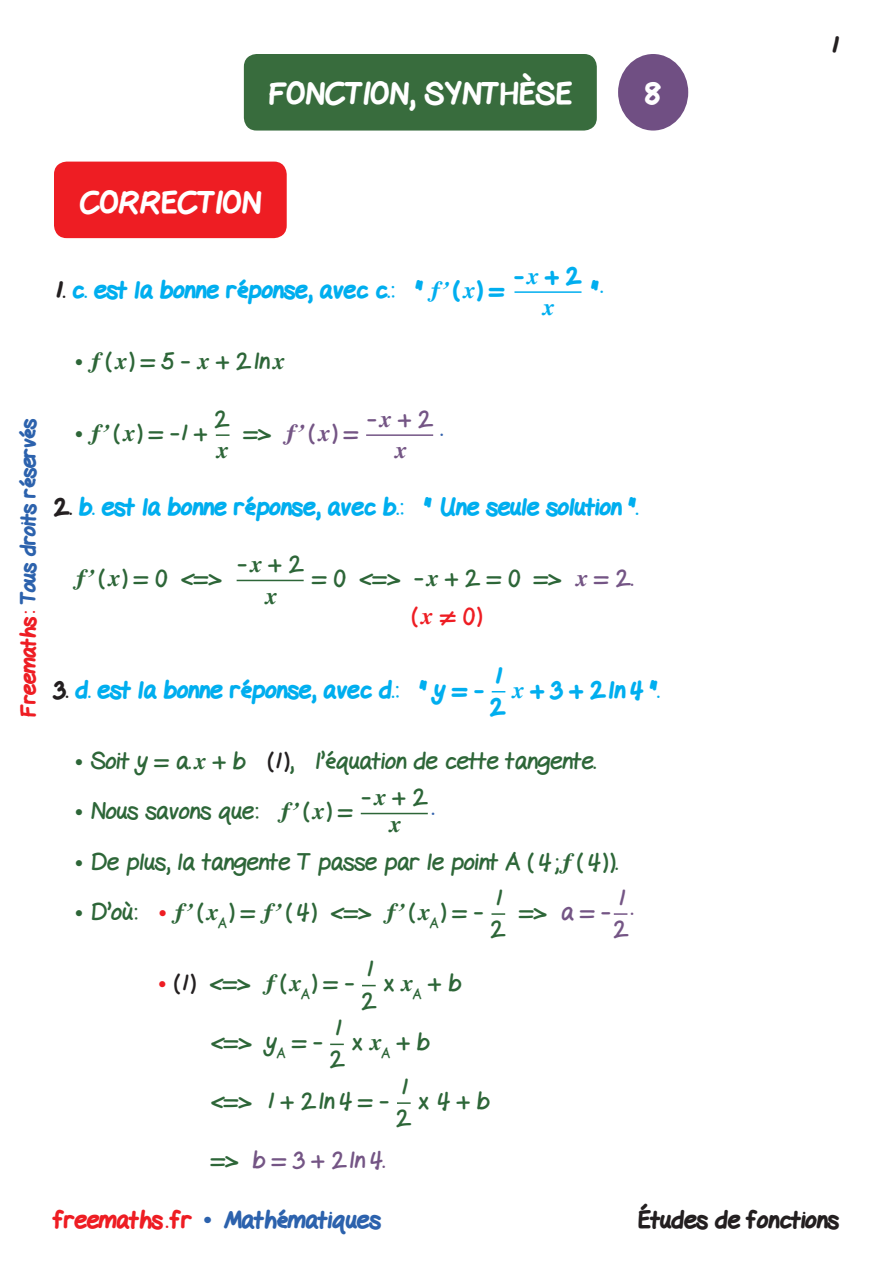
<style>
.page{position:relative;width:893px;height:1263px;background:#fff}
.page>*{position:absolute;margin:0;border:0;box-sizing:border-box;transform-origin:0 0}
.t1{font:800 30px "Gel Pen";color:#fff}
.intertitre_1{font:800 24px "Gel Pen";color:#00aeef}
.courant_dessus_8mm{font:24px "Gel Pen";color:#2d6638}
.courant_dessus_3mm{font:24px "Gel Pen";color:#2d6638}
.courant_dessus_5mm{font:24px "Gel Pen";color:#2d6638}
.t2{font:800 24px "Gel Pen";color:#2c62ad}
.t3{font:800 24px "Gel Pen";color:#231f20}
.dividende{font:24px "Gel Pen";color:#2d6638}
.courant_dessus_5mm-2{font:24px "Gel Pen";color:#745585}
.courant_dessus_8mm-2{font:24px "Gel Pen";color:#745585}
.diviseur_dessus_1mm{font:24px "Gel Pen";color:#2d6638}
.dividende-2{font:800 24px "Gel Pen";color:#00aeef}
.dividende-3{font:24px "Gel Pen";color:#745585}
.courant_sans_blc{font:24px "Gel Pen";color:#ee1d23}
.courant_dessus_3mm-2{font:24px "Gel Pen";color:#745585}
.diviseur_dessus_1mm-2{font:800 24px "Gel Pen";color:#00aeef}
.diviseur_dessus_1mm-3{font:24px "Gel Pen";color:#745585}
.courant_sans_blc-2{font:24px "Gel Pen";color:#3463ad}
.courant_sans_blc-3{font:800 24px "Gel Pen";color:#00aeef}
.courant_sans_blc-4{font:24px "Gel Pen";color:#745585}
.t4{font:800 21px "Gel Pen";letter-spacing:-.01em;color:#2c62ad}
.s1{color:#ee1d23}
.s2{color:#231f20}
.s3{color:#2d6638}
.s4{color:#745585}
.s5{font-family:"Times New Roman";font-weight:700}
</style>
<div class="page">
<div style="left:54px;top:162px;width:233px;height:76px;background:#ee1d23;border-radius:13px"></div>
<div style="left:244px;top:54px;width:353px;height:77px;background:#386c3d;border-radius:13px"></div>
<div style="left:618px;top:54px;width:70px;height:77px;background:#704f83;border-radius:50%"></div>
<hr style="left:514px;top:291px;width:67px;height:2px;background:#00aeef">
<svg style="left:216px;top:434px;width:13px;height:2px"></svg>
<hr style="left:366px;top:434px;width:67px;height:2px;background:#745585">
<hr style="left:237px;top:580px;width:67px;height:1px;background:#2d6638">
<svg style="left:492px;top:691px;width:13px;height:1px"></svg>
<hr style="left:361px;top:813px;width:67px;height:1px;background:#2d6638">
<svg style="left:491px;top:913px;width:14px;height:2px"></svg>
<svg style="left:614px;top:913px;width:13px;height:2px"></svg>
<svg style="left:362px;top:985px;width:14px;height:1px"></svg>
<svg style="left:330px;top:1043px;width:14px;height:2px"></svg>
<svg style="left:397px;top:1102px;width:14px;height:2px"></svg>
<p class="t1" style="left:269px;top:71px;width:305px">FONCTION, SYNTHÈSE</p>
<p class="t1" style="left:644px;top:71px;width:18px">8</p>
<p class="t3" style="left:830px;top:27px;width:10px">1</p>
<p class="t1" style="left:80px;top:180px;width:183px">CORRECTION</p>
<p class="t4" style="left:12px;top:716px;width:300px;rotate:-90deg"><span class="s1">Freemaths:</span> Tous droits réservés</p>
<p class="intertitre_1" style="left:54px;top:271px;width:452px"><span class="s2">1.</span> c. est la bonne réponse, avec c.: " ƒ™( ¥) =</p>
<p class="dividende-2" style="left:514px;top:258px;width:69px">–¥ + 2</p>
<p class="diviseur_dessus_1mm-2" style="left:542px;top:289px;width:13px">¥</p>
<p class="intertitre_1" style="left:592px;top:271px;width:8px">"</p>
<p class="courant_sans_blc-3" style="left:601px;top:267px;width:4px">.</p>
<p class="courant_dessus_8mm" style="left:75px;top:346px;width:211px">● ƒ(¥) = 5 – ¥ + 2ln¥</p>
<p class="dividende" style="left:215px;top:403px;width:16px">2</p>
<p class="diviseur_dessus_1mm" style="left:216px;top:434px;width:13px">¥</p>
<p class="courant_dessus_8mm" style="left:75px;top:417px;width:133px">● ƒ™(¥) = –1 +</p>
<p class="courant_dessus_8mm-2" style="left:244px;top:417px;width:116px"><span class="s3">=&gt;</span> ƒ™(¥) =</p>
<p class="dividende-3" style="left:367px;top:403px;width:67px">–¥ + 2</p>
<p class="diviseur_dessus_1mm-3" style="left:394px;top:434px;width:13px">¥</p>
<p class="courant_sans_blc-2" style="left:440px;top:412px;width:4px">.</p>
<p class="intertitre_1" style="left:54px;top:488px;width:586px"><span class="s2">2.</span> b. est la bonne réponse, avec b.: " Une seule solution ".</p>
<p class="courant_dessus_8mm" style="left:75px;top:562px;width:148px">ƒ™(¥) = 0 &lt;=&gt;</p>
<p class="dividende" style="left:238px;top:548px;width:67px">–¥ + 2</p>
<p class="diviseur_dessus_1mm" style="left:265px;top:580px;width:13px">¥</p>
<p class="courant_dessus_8mm" style="left:313px;top:562px;width:322px">= 0 &lt;=&gt; –¥ + 2 = 0 =&gt; <span class="s4">¥ = 2.</span></p>
<p class="courant_sans_blc" style="left:411px;top:600px;width:72px">(¥≠0)</p>
<p class="dividende-2" style="left:493px;top:657px;width:10px">1</p>
<p class="diviseur_dessus_1mm-2" style="left:490px;top:688px;width:17px">2</p>
<p class="intertitre_1" style="left:54px;top:671px;width:431px"><span class="s2">3.</span> d. est la bonne réponse, avec d.: " y = –</p>
<p class="intertitre_1" style="left:512px;top:671px;width:149px">¥ + 3 + 2ln4 ".</p>
<p class="courant_dessus_8mm" style="left:75px;top:745px;width:522px">● Soit y = a. ¥ + b <span class="s2">(1)</span>, l’équation de cette tangente.</p>
<p class="courant_dessus_3mm" style="left:75px;top:795px;width:279px">● Nous savons que: ƒ™( ¥) =</p>
<p class="dividende" style="left:362px;top:781px;width:67px">–¥ + 2</p>
<p class="dividende" style="left:389px;top:808px;width:13px">¥</p>
<p class="courant_sans_blc-2" style="left:432px;top:791px;width:4px">.</p>
<p class="courant_dessus_3mm" style="left:75px;top:846px;width:544px">● De plus, la tangente T passe par le point A (4;ƒ(4) ).</p>
<p class="courant_dessus_3mm" style="left:75px;top:896px;width:63px">● D’où:</p>
<p class="courant_dessus_3mm" style="left:159px;top:896px;width:326px"><span class="s1">●</span> ƒ™(¥<sub>A</sub>) = ƒ™(4) &lt;=&gt; ƒ™(¥<sub>A</sub>) = –</p>
<p class="dividende" style="left:494px;top:882px;width:10px">1</p>
<p class="diviseur_dessus_1mm" style="left:490px;top:913px;width:16px">2</p>
<p class="dividende-3" style="left:617px;top:882px;width:10px">1</p>
<p class="diviseur_dessus_1mm-3" style="left:614px;top:913px;width:16px">2</p>
<p class="courant_dessus_3mm-2" style="left:520px;top:896px;width:92px"><span class="s3">=&gt;</span> a = –</p>
<p class="courant_sans_blc-4" style="left:631px;top:891px;width:4px">.</p>
<p class="dividende" style="left:365px;top:953px;width:10px">1</p>
<p class="diviseur_dessus_1mm" style="left:361px;top:985px;width:16px">2</p>
<p class="courant_dessus_8mm" style="left:384px;top:967px;width:79px">x ¥<sub>A</sub> + b</p>
<p class="courant_dessus_8mm" style="left:159px;top:967px;width:197px"><span class="s1">●</span> <span class="s2">(1)</span> &lt;=&gt; ƒ(¥<sub>A</sub>) = –</p>
<p class="dividende" style="left:333px;top:1012px;width:10px">1</p>
<p class="diviseur_dessus_1mm" style="left:330px;top:1043px;width:16px">2</p>
<p class="courant_dessus_5mm" style="left:352px;top:1026px;width:79px">x ¥<sub>A</sub> + b</p>
<p class="courant_dessus_5mm" style="left:211px;top:1085px;width:179px">&lt;=&gt; 1 + 2ln4 = –</p>
<p class="courant_dessus_5mm" style="left:211px;top:1026px;width:113px">&lt;=&gt; y<sub>A</sub> = –</p>
<p class="dividende" style="left:399px;top:1071px;width:10px">1</p>
<p class="diviseur_dessus_1mm" style="left:396px;top:1102px;width:16px">2</p>
<p class="courant_dessus_5mm" style="left:418px;top:1085px;width:73px">x 4 + b</p>
<p class="courant_dessus_5mm-2" style="left:211px;top:1144px;width:175px"><span class="s3">=&gt;</span> b = 3 + 2ln4.</p>
<p class="t2" style="left:54px;top:1201px;width:328px"><span class="s1">freemaths . fr</span> <span class="s5">•</span> Mathématiques</p>
<p class="t3" style="left:637px;top:1201px;width:203px">Études de fonctions</p>
</div>
